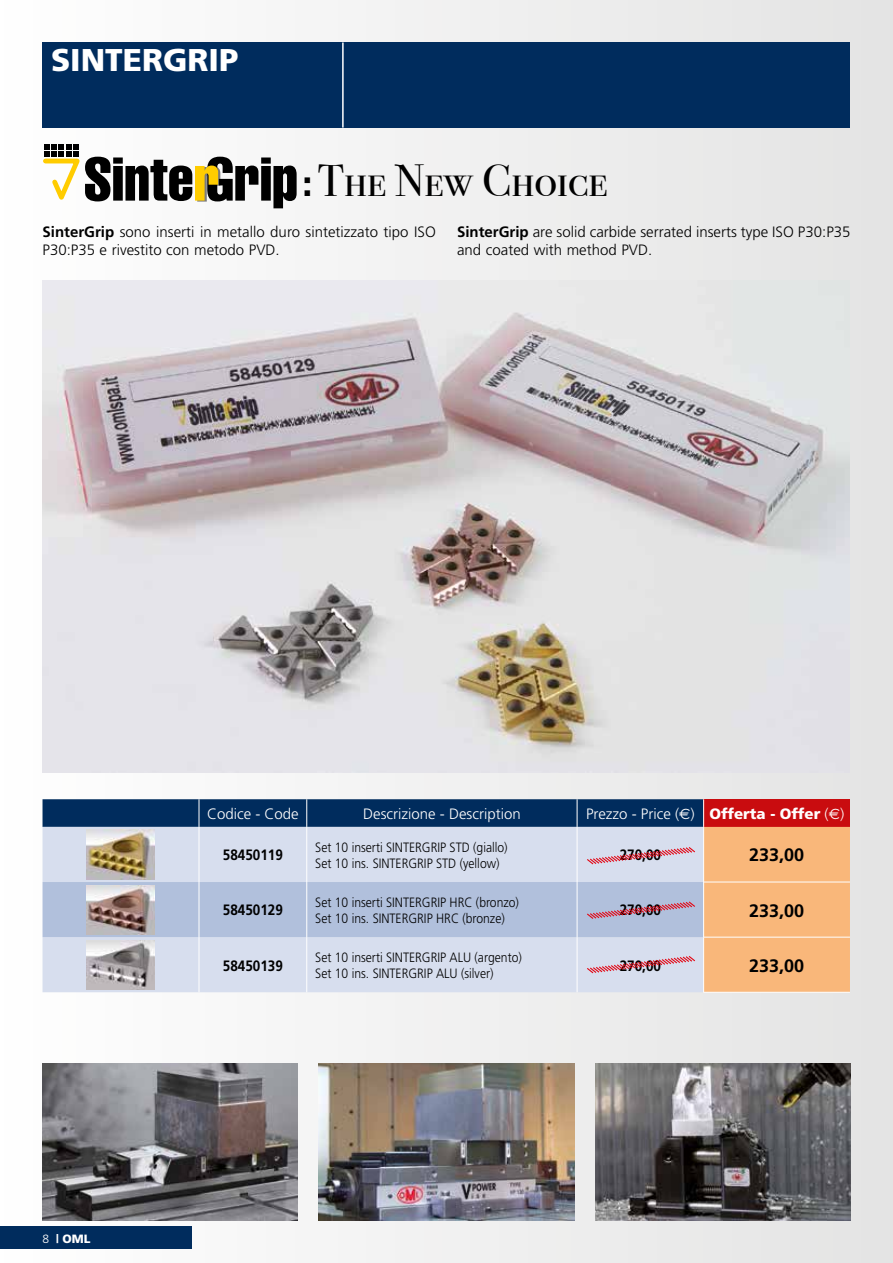
<style>
.page{position:relative;width:893px;height:1263px;background:#fff}
.page>*{position:absolute;margin:0;border:0;box-sizing:border-box;transform-origin:0 0}
.t1{font:45px "Bodoni Svty Two SCITCTT Book";color:#000}
.t2{font:900 31.5px "Frutiger";color:#fff}
.t3{font:700 18px "Frutiger";color:#000}
.t4{font:300 15px/18px "Frutiger";color:#000}
.t5{font:300 15px "Frutiger";color:#fff}
.t6{font:700 15px "Frutiger";color:#000;scale:.9 1}
.t7{font:300 13.5px/16.2px "Frutiger";color:#000;scale:.9 1}
.t8{font:900 12px "Frutiger";color:#fff}
.s1{font-family:"Impact";font-size:36px}
.s2{font-weight:700}
.s3{font-weight:300}
.s4{font-family:"Euro Sans";font-weight:400}
.s5{font-weight:900}
</style>
<div class="page">
<div style="left:0;top:0;width:893px;height:1263px;background:linear-gradient(to right,#fafbfc,#e2e2e2)"></div>
<div style="left:43px;top:43px;width:807px;height:85px;background:#002c5d"></div>
<hr style="left:342px;top:43px;width:2px;height:85px;background:#fff">
<div style="left:0;top:1227px;width:191px;height:22px;background:#002c5d"></div>
<img style="left:43px;top:280px;width:807px;height:493px">
<svg style="left:43px;top:144px;width:254px;height:64px"></svg>
<img style="left:43px;top:1063px;width:255px;height:157px">
<img style="left:319px;top:1063px;width:255px;height:157px">
<img style="left:595px;top:1063px;width:255px;height:157px">
<hr style="left:703px;top:992px;width:147px;height:1px;background:#fff">
<svg style="left:43px;top:799px;width:807px;height:193px;background:#b8b2bb"></svg>
<h2 class="t2" style="left:51px;top:41px;width:189px">SINTERGRIP</h2>
<h1 class="t1" style="left:303px;top:153px;width:305px"><span class="s1">:</span> The New Choice</h1>
<p class="t4" style="left:43px;top:223px;width:395px"><span class="s2">SinterGrip</span> sono inserti in metallo duro sintetizzato tipo ISO<br>P30:P35 e rivestito con metodo PVD.</p>
<p class="t4" style="left:457px;top:223px;width:395px"><span class="s2">SinterGrip</span> are solid carbide serrated inserts type ISO P30:P35 and coated with method PVD.</p>
<p class="t8" style="left:43px;top:1232px;width:50px"><span class="s3">8</span> | OML</p>
<p class="t5" style="left:207px;top:805px;width:93px">Codice - Code</p>
<p class="t5" style="left:363px;top:805px;width:159px">Descrizione - Description</p>
<p class="t5" style="left:586px;top:805px;width:260px">Prezzo - Price (<span class="s4">E</span>) <span class="s5">Offerta - Offer</span> (<span class="s4">E</span>)</p>
<p class="t6" style="left:223px;top:846px;width:68px">58450119</p>
<p class="t7" style="left:315px;top:839px;width:215px">Set 10 inserti SINTERGRIP STD (giallo)<br>Set 10 ins. SINTERGRIP STD (yellow)</p>
<p class="t6" style="left:620px;top:846px;width:47px">270,00</p>
<h3 class="t3" style="left:749px;top:845px;width:57px">233,00</h3>
<p class="t6" style="left:223px;top:901px;width:68px">58450129</p>
<p class="t7" style="left:315px;top:894px;width:228px">Set 10 inserti SINTERGRIP HRC (bronzo)<br>Set 10 ins. SINTERGRIP HRC (bronze)</p>
<p class="t6" style="left:620px;top:901px;width:47px">270,00</p>
<h3 class="t3" style="left:749px;top:900px;width:57px">233,00</h3>
<p class="t6" style="left:223px;top:956px;width:68px">58450139</p>
<p class="t7" style="left:315px;top:949px;width:231px">Set 10 inserti SINTERGRIP ALU (argento)<br>Set 10 ins. SINTERGRIP ALU (silver)</p>
<p class="t6" style="left:620px;top:956px;width:47px">270,00</p>
<h3 class="t3" style="left:749px;top:955px;width:57px">233,00</h3>
</div>
